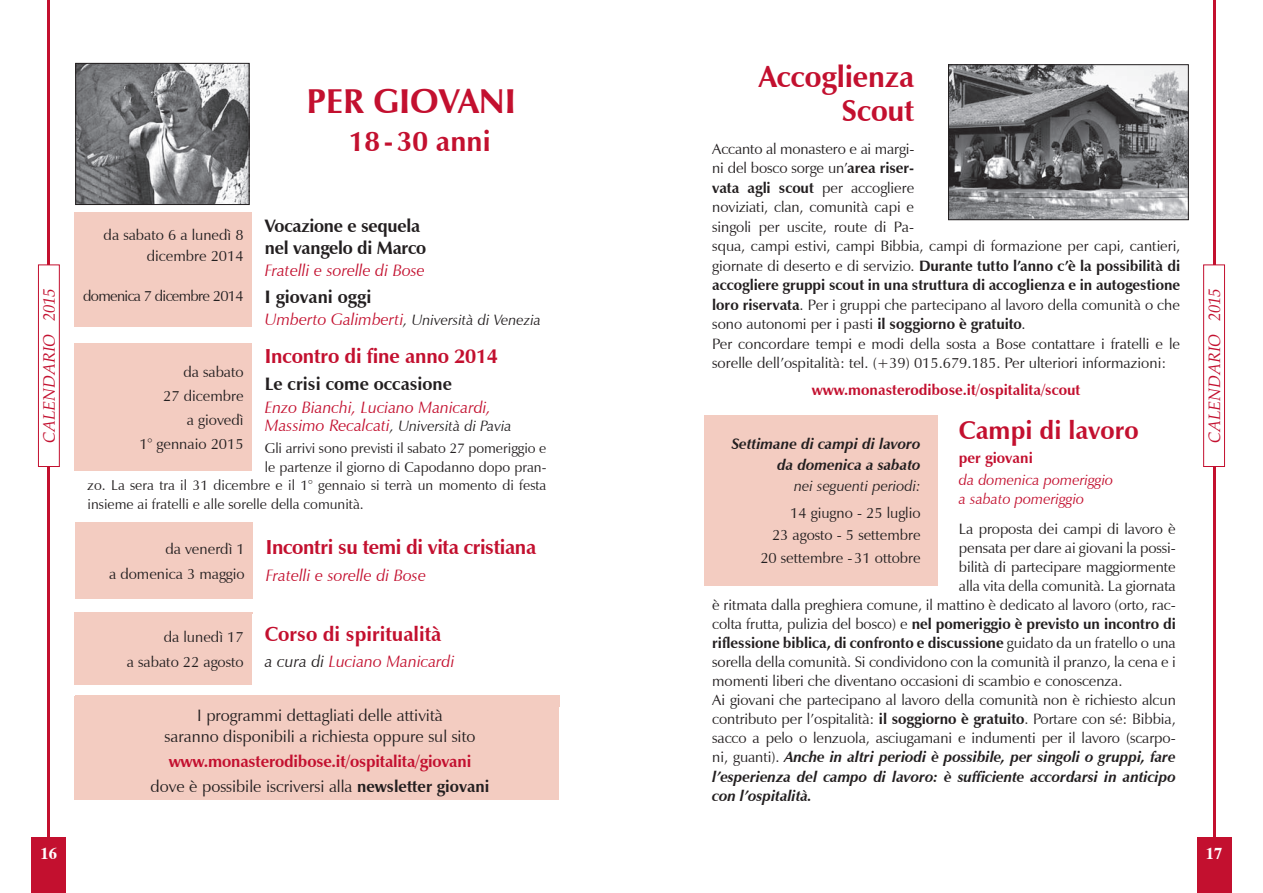
<style>
.page{position:relative;width:1263px;height:893px;background:#fff}
.page>*{position:absolute;margin:0;border:0;box-sizing:border-box;transform-origin:0 0}
.t1{font:700 34.5px "Zapf Humanist 601 BT";color:#c3102f}
.t2{font:700 30px/34.5px "Zapf Humanist 601 BT";letter-spacing:-.005em;color:#c3102f;text-align:right}
.t3{font:700 28.5px "Zapf Humanist 601 BT";color:#c3102f}
.t4{font:700 25.5px "Zapf Humanist 601 BT";color:#c3102f}
.t5{font:700 20.25px "Zapf Humanist 601 BT";letter-spacing:-.01em;color:#c3102f}
.t6{font:700 18px/22.5px "Zapf Humanist 601 BT";letter-spacing:-.015em;color:#231f20}
.t7{font:italic 16.5px "Zapf Humanist 601 BT";color:#c3102f}
.t8{font:700 16.5px/25.2px "Zapf Humanist 601 BT";letter-spacing:-.01em;color:#c3102f;text-align:center}
.t9{font:16.5px/21px "Zapf Humanist 601 BT";color:#231f20;text-align:center}
.t10{font:italic 16.5px "Palatino LT Std";color:#c3102f}
.t11{font:700 16.5px "Times";color:#fff}
.t12{font:15px/19.5px "Zapf Humanist 601 BT";letter-spacing:-.005em;color:#231f20;text-align:right}
.t13{font:italic 700 15px/21px "Zapf Humanist 601 BT";letter-spacing:-.005em;color:#231f20;text-align:right}
.t14{font:700 15px "Zapf Humanist 601 BT";letter-spacing:-.005em;color:#231f20}
.t15{font:italic 15px "Zapf Humanist 601 BT";color:#231f20}
.t16{font:700 15px "Zapf Humanist 601 BT";color:#c3102f}
.t17{font:italic 15px/19.5px "Zapf Humanist 601 BT";color:#c3102f}
.t18{font:15px "Zapf Humanist 601 BT";letter-spacing:-.045em;color:#231f20}
.t19{font:14.25px "Zapf Humanist 601 BT";color:#231f20}
.s1{font-size:16.5px;color:#c3102f}
.s2{color:#231f20}
.s3{font-weight:400;color:#231f20}
.s4{font-weight:700}
.s5{font-weight:400}
.s6{font-weight:400;font-style:normal}
</style>
<div class="page">
<div style="left:1197px;top:838px;width:34px;height:55px;background:#c3102f"></div>
<div style="left:32px;top:838px;width:34px;height:55px;background:#c3102f"></div>
<hr style="left:48px;top:0;width:2px;height:842px;background:#c3102f">
<div style="left:38px;top:265px;width:21px;height:201px;background:#fff"></div>
<div style="left:38px;top:265px;width:22px;height:202px;border:1px solid #c3102f"></div>
<div style="left:74px;top:696px;width:485px;height:104px;background:#f3ccc1"></div>
<div style="left:74px;top:212px;width:178px;height:115px;background:#f3ccc1"></div>
<div style="left:74px;top:613px;width:178px;height:72px;background:#f3ccc1"></div>
<div style="left:74px;top:344px;width:178px;height:127px;background:#f3ccc1"></div>
<img style="left:77px;top:65px;width:170px;height:138px">
<div style="left:75px;top:63px;width:174px;height:142px;border:1px solid #231f20"></div>
<div style="left:704px;top:415px;width:234px;height:170px;background:#f3ccc1"></div>
<img style="left:950px;top:66px;width:236px;height:152px">
<div style="left:948px;top:64px;width:240px;height:156px;border:1px solid #231f20"></div>
<hr style="left:1213px;top:0;width:2px;height:842px;background:#c3102f">
<div style="left:1203px;top:265px;width:21px;height:201px;background:#fff"></div>
<div style="left:1203px;top:265px;width:22px;height:202px;border:1px solid #c3102f"></div>
<div style="left:75px;top:523px;width:178px;height:76px;background:#f3ccc1"></div>
<p class="t10" style="left:43px;top:443px;width:156px;rotate:-90deg">CALENDARIO 2015</p>
<h1 class="t1" style="left:306px;top:80px;width:211px">PER GIOVANI</h1>
<h3 class="t3" style="left:349px;top:123px;width:143px">18 - 30 anni</h3>
<p class="t12" style="left:104px;top:224px;width:142px;line-height:21px">da sabato 6 a lunedì 8 dicembre 2014</p>
<p class="t18" style="left:83px;top:287px;width:162px">domenica 7 dicembre 2014</p>
<p class="t6" style="left:265px;top:214px;width:163px">Vocazione e sequela nel vangelo di Marco</p>
<p class="t7" style="left:265px;top:261px;width:162px">Fratelli e sorelle di Bose</p>
<p class="t6" style="left:265px;top:286px;width:108px">I giovani oggi</p>
<p class="t15" style="left:265px;top:311px;width:278px"><span class="s1">Umberto Galimberti</span>, Università di Venezia</p>
<h3 class="t5" style="left:265px;top:344px;width:235px">Incontro di fine anno 2014</h3>
<p class="t6" style="left:265px;top:373px;width:189px">Le crisi come occasione</p>
<p class="t7" style="left:265px;top:397px;width:228px">Enzo Bianchi, Luciano Manicardi,</p>
<p class="t15" style="left:265px;top:416px;width:248px"><span class="s1">Massimo Recalcati</span>, Università di Pavia</p>
<p class="t19" style="left:265px;top:439px;width:283px">Gli arrivi sono previsti il sabato 27 pomeriggio e</p>
<p class="t19" style="left:265px;top:458px;width:283px">le partenze il giorno di Capodanno dopo pran-</p>
<p class="t19" style="left:88px;top:477px;width:460px">zo. La sera tra il 31 dicembre e il 1° gennaio si terrà un momento di festa</p>
<p class="t19" style="left:88px;top:495px;width:278px">insieme ai fratelli e alle sorelle della comunità.</p>
<p class="t12" style="left:139px;top:360px;width:106px;line-height:24px">da sabato<br>27 dicembre<br>a giovedì<br>1° gennaio 2015</p>
<p class="t12" style="left:109px;top:536px;width:137px;line-height:25.5px">da venerdì 1<br>a domenica 3 maggio</p>
<p class="t12" style="left:127px;top:624px;width:118px;line-height:25.5px">da lunedì 17<br>a sabato 22 agosto</p>
<h3 class="t5" style="left:266px;top:535px;width:272px">Incontri su temi di vita cristiana</h3>
<p class="t7" style="left:266px;top:565px;width:162px">Fratelli e sorelle di Bose</p>
<h3 class="t5" style="left:265px;top:621px;width:178px">Corso di spiritualità</h3>
<p class="t7" style="left:265px;top:652px;width:191px"><span class="s2">a cura di</span> Luciano Manicardi</p>
<p class="t9" style="left:165px;top:704px;width:312px">I programmi dettagliati delle attività<br>saranno disponibili a richiesta oppure sul sito</p>
<p class="t8" style="left:151px;top:749px;width:340px">www.monasterodibose.it/ospitalita/giovani <span class="s3">dove è possibile iscriversi alla</span> <span class="s2">newsletter giovani</span></p>
<h2 class="t2" style="left:759px;top:59px;width:157px">Accoglienza<br>Scout</h2>
<p class="t12" style="left:712px;top:139px;width:469px;text-align:left">Accanto al monastero e ai margi-<br>ni del bosco sorge un’<span class="s4">area riser-<br>vata agli scout</span> per accogliere<br>noviziati, clan, comunità capi e<br>singoli per uscite, route di Pa-<br>squa, campi estivi, campi Bibbia, campi di formazione per capi, cantieri, giornate di deserto e di servizio. <span class="s4">Durante tutto l’anno c’è la possibilità di accogliere gruppi scout in una struttura di accoglienza e in autogestione loro riservata</span>. Per i gruppi che partecipano al lavoro della comunità o che sono autonomi per i pasti <span class="s4">il soggiorno è gratuito</span>.<br>Per concordare tempi e modi della sosta a Bose contattare i fratelli e le sorelle dell’ospitalità: tel. (+39) 015.679.185. Per ulteriori informazioni:</p>
<p class="t16" style="left:812px;top:380px;width:270px">www.monasterodibose.it/ospitalita/scout</p>
<h3 class="t4" style="left:959px;top:415px;width:181px">Campi di lavoro</h3>
<p class="t16" style="left:959px;top:449px;width:75px">per giovani</p>
<p class="t17" style="left:959px;top:470px;width:156px">da domenica pomeriggio a sabato pomeriggio</p>
<p class="t12" style="left:959px;top:519px;width:218px">La proposta dei campi di lavoro è</p>
<p class="t12" style="left:959px;top:538px;width:218px">pensata per dare ai giovani la possi-</p>
<p class="t12" style="left:959px;top:557px;width:218px">bilità di partecipare maggiormente</p>
<p class="t12" style="left:959px;top:576px;width:218px">alla vita della comunità. La giornata</p>
<p class="t12" style="left:712px;top:595px;width:465px">è ritmata dalla preghiera comune, il mattino è dedicato al lavoro (orto, rac-</p>
<p class="t14" style="left:712px;top:615px;width:465px"><span class="s5">colta frutta, pulizia del bosco) e</span> nel pomeriggio è previsto un incontro di</p>
<p class="t14" style="left:712px;top:634px;width:465px">riflessione biblica, di confronto e discussione <span class="s5">guidato da un fratello o una</span></p>
<p class="t12" style="left:712px;top:652px;width:465px">sorella della comunità. Si condividono con la comunità il pranzo, la cena e i</p>
<p class="t12" style="left:712px;top:671px;width:412px">momenti liberi che diventano occasioni di scambio e conoscenza.</p>
<p class="t12" style="left:712px;top:690px;width:465px">Ai giovani che partecipano al lavoro della comunità non è richiesto alcun</p>
<p class="t12" style="left:712px;top:709px;width:465px">contributo per l’ospitalità: <span class="s4">il soggiorno è gratuito</span>. Portare con sé: Bibbia,</p>
<p class="t12" style="left:712px;top:728px;width:465px">sacco a pelo o lenzuola, asciugamani e indumenti per il lavoro (scarpo-</p>
<p class="t13" style="left:712px;top:747px;width:465px"><span class="s6">ni, guanti).</span> Anche in altri periodi è possibile, per singoli o gruppi, fare</p>
<p class="t13" style="left:712px;top:766px;width:465px">l’esperienza del campo di lavoro: è sufficiente accordarsi in anticipo</p>
<p class="t13" style="left:712px;top:785px;width:101px">con l’ospitalità.</p>
<p class="t13" style="left:732px;top:433px;width:190px">Settimane di campi di lavoro da domenica a sabato</p>
<p class="t15" style="left:794px;top:476px;width:128px">nei seguenti periodi:</p>
<p class="t12" style="left:760px;top:501px;width:162px;line-height:22.5px">14 giugno - 25 luglio<br>23 agosto - 5 settembre<br>20 settembre - 31 ottobre</p>
<p class="t10" style="left:1208px;top:443px;width:156px;rotate:-90deg">CALENDARIO 2015</p>
<p class="t11" style="left:41px;top:846px;width:18px">16</p>
<p class="t11" style="left:1206px;top:846px;width:18px">17</p>
</div>
